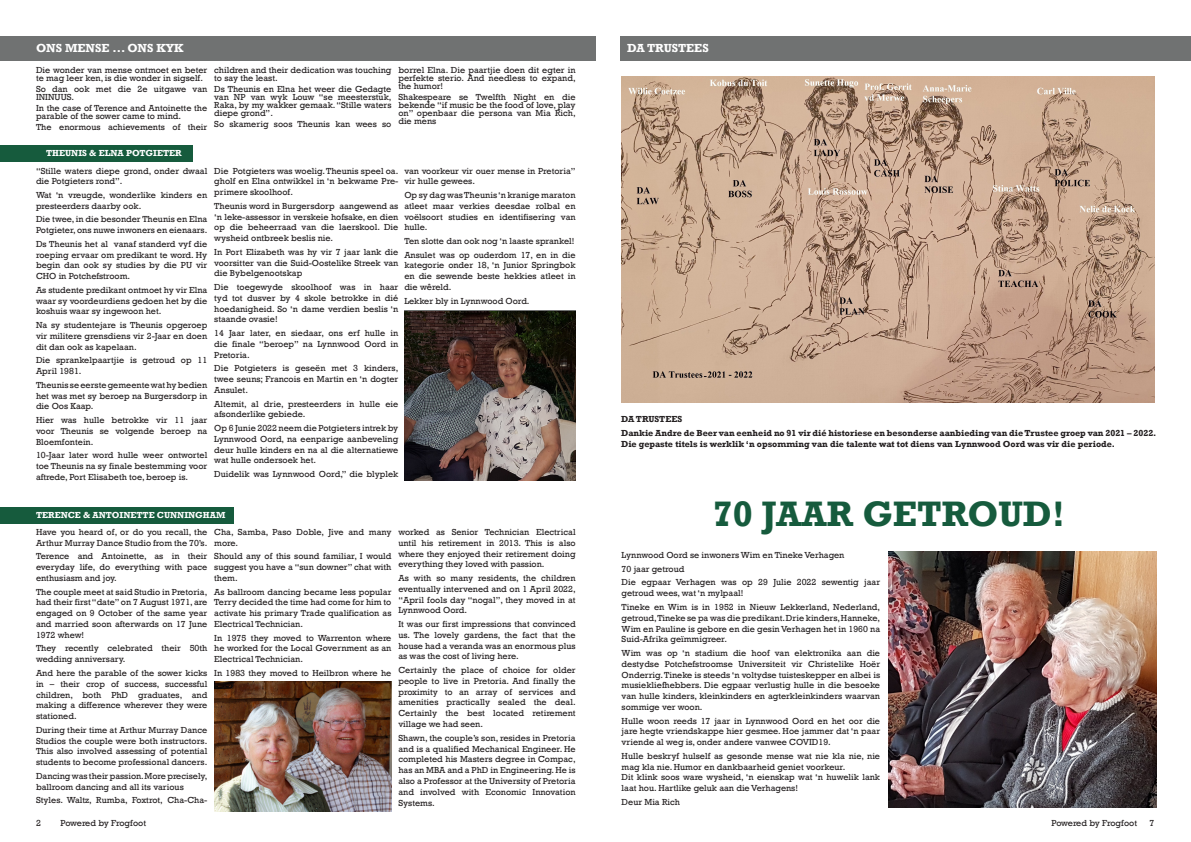
<style>
.page{position:relative;width:1191px;height:842px;background:#fff}
.page>*{position:absolute;margin:0;border:0;box-sizing:border-box;transform-origin:0 0}
.t1{font:700 36.3px "Rockwell";color:#165b3d}
.t2{font:700 12px "Rockwell";color:#fff}
.t3{font:9px/10.8px "Rockwell";color:#231f20;text-align:justify}
.t4{font:700 9px/10.8px "Rockwell";color:#231f20}
.t5{font:700 9px "Rockwell";color:#fff}
</style>
<div class="page">
<div style="left:0;top:36px;width:595px;height:24px;background:#707272"></div>
<div style="left:620px;top:36px;width:571px;height:24px;background:#707272"></div>
<div style="left:0;top:145px;width:193px;height:16px;background:#165b3d"></div>
<div style="left:0;top:507px;width:233px;height:16px;background:#165b3d"></div>
<img style="left:621px;top:77px;width:534px;height:326px">
<img style="left:889px;top:552px;width:267px;height:255px">
<img style="left:404px;top:312px;width:171px;height:168px">
<img style="left:214px;top:682px;width:177px;height:130px">
<p class="t2" style="left:36px;top:41px;width:149px">ONS MENSE ... ONS KYK</p>
<p class="t2" style="left:627px;top:41px;width:83px">DA TRUSTEES</p>
<p class="t3" style="left:36px;top:67px;width:173px;line-height:8px">Die wonder van mense ontmoet en beter te mag leer ken, is die wonder in sigself.</p>
<p class="t3" style="left:36px;top:85px;width:173px;line-height:8px">So dan ook met die 2e uitgawe van<br>ININUUS.</p>
<p class="t3" style="left:36px;top:104px;width:173px;line-height:8px">In the case of Terence and Antoinette the parable of the sower came to mind.</p>
<p class="t3" style="left:36px;top:122px;width:173px">The enormous achievements of their</p>
<p class="t3" style="left:214px;top:67px;width:179px;line-height:8px">children and their dedication was touching to say the least.</p>
<p class="t3" style="left:214px;top:85px;width:179px;line-height:8px">Ds Theunis en Elna het weer die Gedagte van NP van wyk Louw “se meesterstuk, Raka, by my wakker gemaak. “Stille waters diepe grond”.</p>
<p class="t3" style="left:214px;top:119px;width:179px">So skamerig soos Theunis kan wees so</p>
<p class="t3" style="left:398px;top:67px;width:179px;line-height:8px">borrel Elna. Die paartjie doen dit egter in perfekte sterio. And needless to expand, the humor!</p>
<p class="t3" style="left:398px;top:93px;width:179px;line-height:8px">Shakespeare se Twelfth Night en die bekende “if music be the food of love, play on” openbaar die persona van Mia Rich, die mens</p>
<p class="t5" style="left:46px;top:148px;width:137px">THEUNIS &amp; ELNA POTGIETER</p>
<p class="t3" style="left:36px;top:165px;width:173px">“Stille waters diepe grond, onder dwaal die Potgieters rond”.</p>
<p class="t3" style="left:36px;top:190px;width:173px">Wat ‘n vreugde, wonderlike kinders en presteerders daarby ook.</p>
<p class="t3" style="left:36px;top:214px;width:173px">Die twee, in die besonder Theunis en Elna<br>Potgieter, ons nuwe inwoners en eienaars.</p>
<p class="t3" style="left:36px;top:239px;width:173px">Ds Theunis het al vanaf standerd vyf die roeping ervaar om predikant te word. Hy begin dan ook sy studies by die PU vir CHO in Potchefstroom.</p>
<p class="t3" style="left:36px;top:285px;width:173px">As studente predikant ontmoet hy vir Elna waar sy voordeurdiens gedoen het by die koshuis waar sy ingewoon het.</p>
<p class="t3" style="left:36px;top:320px;width:173px">Na sy studentejare is Theunis opgeroep vir militere grensdiens vir 2-Jaar en doen dit dan ook as kapelaan.</p>
<p class="t3" style="left:36px;top:355px;width:173px">Die sprankelpaartjie is getroud op 11<br>April 1981.</p>
<p class="t3" style="left:36px;top:379px;width:173px">Theunis se eerste gemeente wat hy bedien het was met sy beroep na Burgersdorp in die Oos Kaap.</p>
<p class="t3" style="left:36px;top:415px;width:173px">Hier was hulle betrokke vir 11 jaar voor Theunis se volgende beroep na Bloemfontein.</p>
<p class="t3" style="left:36px;top:450px;width:173px">10-Jaar later word hulle weer ontwortel toe Theunis na sy finale bestemming voor aftrede, Port Elisabeth toe, beroep is.</p>
<p class="t3" style="left:214px;top:165px;width:186px">Die Potgieters was woelig. Theunis speel oa. gholf en Elna ontwikkel in ‘n bekwame Pre&shy;primere skoolhoof.</p>
<p class="t3" style="left:214px;top:200px;width:186px">Theunis word in Burgersdorp aangewend as ‘n leke-assessor in verskeie hofsake, en dien op die beheerraad van die laerskool. Die wysheid ontbreek beslis nie.</p>
<p class="t3" style="left:214px;top:246px;width:186px">In Port Elizabeth was hy vir 7 jaar lank die voorsitter van die Suid-Oostelike Streek van die Bybelgenootskap</p>
<p class="t3" style="left:214px;top:282px;width:186px">Die toegewyde skoolhoof was in haar tyd tot dusver by 4 skole betrokke in dié hoedanigheid. So ‘n dame verdien beslis ‘n staande ovasie!</p>
<p class="t3" style="left:214px;top:328px;width:186px">14 Jaar later, en siedaar, ons erf hulle in die finale “beroep” na Lynnwood Oord in Pretoria.</p>
<p class="t3" style="left:214px;top:363px;width:186px">Die Potgieters is geseën met 3 kinders, twee seuns; Francois en Martin en ‘n dogter Ansulet.</p>
<p class="t3" style="left:214px;top:398px;width:186px">Altemit, al drie, presteerders in hulle eie afsonderlike gebiede.</p>
<p class="t3" style="left:214px;top:423px;width:186px">Op 6 Junie 2022 neem die Potgieters intrek by Lynnwood Oord, na eenparige aanbeveling deur hulle kinders en na al die alternatiewe wat hulle ondersoek het.</p>
<p class="t3" style="left:214px;top:469px;width:186px">Duidelik was Lynnwood Oord,” die blyplek</p>
<p class="t3" style="left:404px;top:165px;width:173px">van voorkeur vir ouer mense in Pretoria” vir hulle gewees.</p>
<p class="t3" style="left:404px;top:190px;width:173px">Op sy dag was Theunis ‘n kranige maraton atleet maar verkies deesdae rolbal en voëlsoort studies en identifisering van hulle.</p>
<p class="t3" style="left:404px;top:236px;width:172px">Ten slotte dan ook nog ‘n laaste sprankel!</p>
<p class="t3" style="left:404px;top:249px;width:173px">Ansulet was op ouderdom 17, en in die kategorie onder 18, ‘n Junior Springbok en die sewende beste hekkies atleet in die wêreld.</p>
<p class="t3" style="left:404px;top:295px;width:127px">Lekker bly in Lynnwood Oord.</p>
<p class="t4" style="left:621px;top:414px;width:63px">DA TRUSTEES</p>
<p class="t4" style="left:621px;top:427px;width:537px">Dankie Andre de Beer van eenheid no 91 vir dié historiese en besonderse aanbieding van die Trustee groep van 2021 – 2022.<br>Die gepaste titels is werklik ‘n opsomming van die talente wat tot diens van Lynnwood Oord was vir die periode.</p>
<p class="t5" style="left:36px;top:510px;width:191px">TERENCE &amp; ANTOINETTE CUNNINGHAM</p>
<p class="t1" style="left:712px;top:492px;width:354px">70 JAAR GETROUD!</p>
<p class="t3" style="left:621px;top:550px;width:224px">Lynnwood Oord se inwoners Wim en Tineke Verhagen</p>
<p class="t3" style="left:621px;top:564px;width:64px">70 jaar getroud</p>
<p class="t3" style="left:621px;top:577px;width:260px">Die egpaar Verhagen was op 29 Julie 2022 sewentig jaar getroud wees, wat ‘n mylpaal!</p>
<p class="t3" style="left:621px;top:602px;width:260px">Tineke en Wim is in 1952 in Nieuw Lekkerland, Nederland, getroud, Tineke se pa was die predikant. Drie kinders, Hanneke, Wim en Pauline is gebore en die gesin Verhagen het in 1960 na Suid-Afrika geïmmigreer.</p>
<p class="t3" style="left:621px;top:648px;width:260px">Wim was op ‘n stadium die hoof van elektronika aan die destydse Potchefstroomse Universiteit vir Christelike Hoër Onderrig. Tineke is steeds ‘n voltydse tuisteskepper en albei is musiekliefhebbers. Die egpaar verlustig hulle in die besoeke van hulle kinders, kleinkinders en agterkleinkinders waarvan sommige ver woon.</p>
<p class="t3" style="left:621px;top:715px;width:260px">Hulle woon reeds 17 jaar in Lynnwood Oord en het oor die jare hegte vriendskappe hier gesmee. Hoe jammer dat ‘n paar vriende al weg is, onder andere vanwee COVID19.</p>
<p class="t3" style="left:621px;top:750px;width:260px">Hulle beskryf hulself as gesonde mense wat nie kla nie, nie mag kla nie. Humor en dankbaarheid geniet voorkeur.</p>
<p class="t3" style="left:621px;top:772px;width:260px">Dit klink soos ware wysheid, ‘n eienskap wat ‘n huwelik lank laat hou. Hartlike geluk aan die Verhagens!</p>
<p class="t3" style="left:621px;top:797px;width:60px">Deur Mia Rich</p>
<p class="t3" style="left:36px;top:527px;width:173px">Have you heard of, or do you recall, the<br>Arthur Murray Dance Studio from the 70’s.</p>
<p class="t3" style="left:36px;top:551px;width:173px">Terence and Antoinette, as in their everyday life, do everything with pace enthusiasm and joy.</p>
<p class="t3" style="left:36px;top:586px;width:173px">The couple meet at said Studio in Pretoria, had their first “date” on 7 August 1971, are engaged on 9 October of the same year and married soon afterwards on 17 June 1972 whew!</p>
<p class="t3" style="left:36px;top:643px;width:173px">They recently celebrated their 50th wedding anniversary.</p>
<p class="t3" style="left:36px;top:668px;width:173px">And here the parable of the sower kicks in – their crop of success, successful children, both PhD graduates, and making a difference wherever they were stationed.</p>
<p class="t3" style="left:36px;top:724px;width:173px">During their time at Arthur Murray Dance Studios the couple were both instructors.<br>This also involved assessing of potential students to become professional dancers.</p>
<p class="t3" style="left:36px;top:770px;width:173px">Dancing was their passion. More precisely, ballroom dancing and all its various</p>
<p class="t3" style="left:36px;top:795px;width:173px">Styles. Waltz, Rumba, Foxtrot, Cha-Cha-</p>
<p class="t3" style="left:214px;top:527px;width:179px">Cha, Samba, Paso Doble, Jive and many more.</p>
<p class="t3" style="left:214px;top:551px;width:179px">Should any of this sound familiar, I would suggest you have a “sun downer” chat with them.</p>
<p class="t3" style="left:214px;top:586px;width:179px">As ballroom dancing became less popular Terry decided the time had come for him to activate his primary Trade qualification as Electrical Technician.</p>
<p class="t3" style="left:214px;top:632px;width:179px">In 1975 they moved to Warrenton where he worked for the Local Government as an Electrical Technician.</p>
<p class="t3" style="left:214px;top:668px;width:179px">In 1983 they moved to Heilbron where he</p>
<p class="t3" style="left:398px;top:527px;width:179px">worked as Senior Technician Electrical until his retirement in 2013. This is also where they enjoyed their retirement doing everything they loved with passion.</p>
<p class="t3" style="left:398px;top:573px;width:179px">As with so many residents, the children eventually intervened and on 1 April 2022, “April fools day “nogal”, they moved in at Lynnwood Oord.</p>
<p class="t3" style="left:398px;top:619px;width:179px">It was our first impressions that convinced us. The lovely gardens, the fact that the house had a veranda was an enormous plus as was the cost of living here.</p>
<p class="t3" style="left:398px;top:665px;width:179px">Certainly the place of choice for older people to live in Pretoria. And finally the proximity to an array of services and amenities practically sealed the deal.<br>Certainly the best located retirement village we had seen.</p>
<p class="t3" style="left:398px;top:732px;width:179px">Shawn, the couple’s son, resides in Pretoria and is a qualified Mechanical Engineer. He completed his Masters degree in Compac, has an MBA and a PhD in Engineering. He is also a Professor at the University of Pretoria and involved with Economic Innovation Systems.</p>
<p class="t3" style="left:36px;top:818px;width:6px">2</p>
<p class="t3" style="left:60px;top:818px;width:87px">Powered by Frogfoot</p>
<p class="t3" style="left:1051px;top:818px;width:87px">Powered by Frogfoot</p>
<p class="t3" style="left:1149px;top:818px;width:6px">7</p>
</div>
